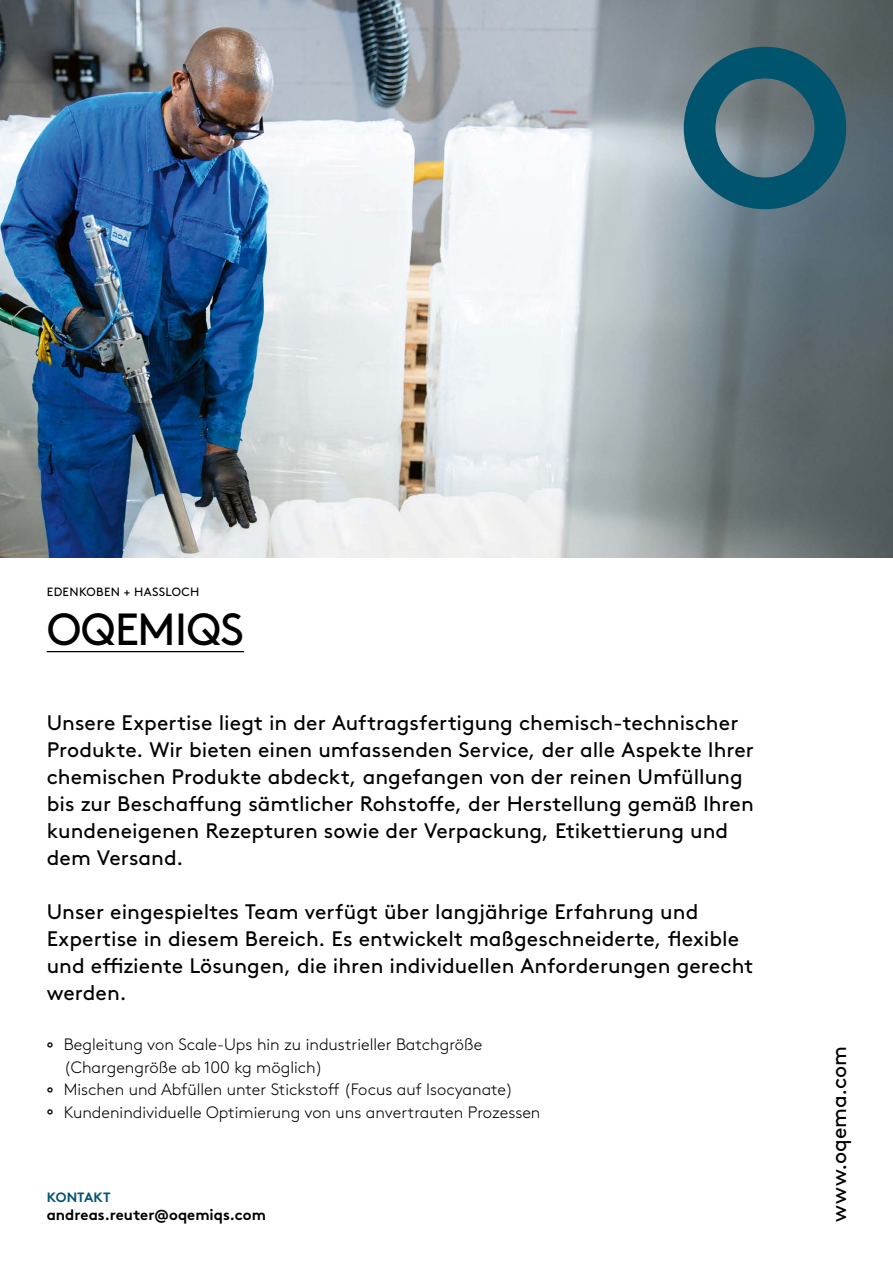
<style>
.page{position:relative;width:893px;height:1263px;background:#fff}
.page>*{position:absolute;margin:0;border:0;box-sizing:border-box;transform-origin:0 0}
.t1{font:45px "Brown Pro";letter-spacing:-.025em;color:#000}
.t2{font:21px/27px "Brown Pro";color:#000}
.t3{font:300 16.5px "Brown Pro";color:#000}
.t4{font:700 15px "Brown Pro";color:#000}
.t5{font:700 13.5px "Brown Pro";letter-spacing:.005em;color:#00546d}
.t6{font:12px "Brown Pro";letter-spacing:.03em;color:#000}
.s1{font-weight:400}
</style>
<div class="page">
<img style="left:0;top:0;width:893px;height:558px">
<div style="left:684px;top:47px;width:162px;height:162px;border:32px solid #00546d;border-radius:50%"></div>
<hr style="left:47px;top:651px;width:197px;height:1px;background:#000">
<p class="t6" style="left:47px;top:583px;width:49px">Edenkobe</p>
<p class="t6" style="left:111px;top:583px;width:42px">n + Hasslo</p>
<p class="t6" style="left:182px;top:583px;width:17px">ch</p>
<h1 class="t1" style="left:47px;top:595px;width:199px">OQEMIQS</h1>
<p class="t2" style="left:47px;top:708px;width:709px">Unsere Expertise liegt in der Auftragsfertigung chemisch-technischer Produkte. Wir bieten einen umfassenden Service, der alle Aspekte Ihrer chemischen Produkte abdeckt, angefangen von der reinen Umfüllung bis zur Beschaffung sämtlicher Rohstoffe, der Herstellung gemäß Ihren kundeneigenen Rezepturen sowie der Verpackung, Etikettierung und dem Versand.</p>
<p class="t2" style="left:47px;top:897px;width:708px">Unser eingespieltes Team verfügt über langjährige Erfahrung und Expertise in diesem Bereich. Es entwickelt maßgeschneiderte, flexible und effiziente Lösungen, die ihren individuellen Anforderungen gerecht werden.</p>
<p class="t3" style="left:47px;top:1032px;width:437px"><span class="s1">°</span> Begleitung von Scale-Ups hin zu industrieller Batchgröße</p>
<p class="t3" style="left:64px;top:1054px;width:260px">(Chargengröße ab 100 kg möglich)</p>
<p class="t3" style="left:47px;top:1077px;width:468px"><span class="s1">°</span> Mischen und Abfüllen unter Stickstoff (Focus auf Isocyanate)</p>
<p class="t3" style="left:47px;top:1099px;width:495px"><span class="s1">°</span> Kundenindividuelle Optimierung von uns anvertrauten Prozessen</p>
<p class="t5" style="left:47px;top:1187px;width:65px">KONTAKT</p>
<p class="t4" style="left:47px;top:1203px;width:221px">andreas.reuter@oqemiqs.com</p>
<p class="t2" style="left:824px;top:1221px;width:177px;rotate:-90deg">www.oqema.com</p>
</div>
